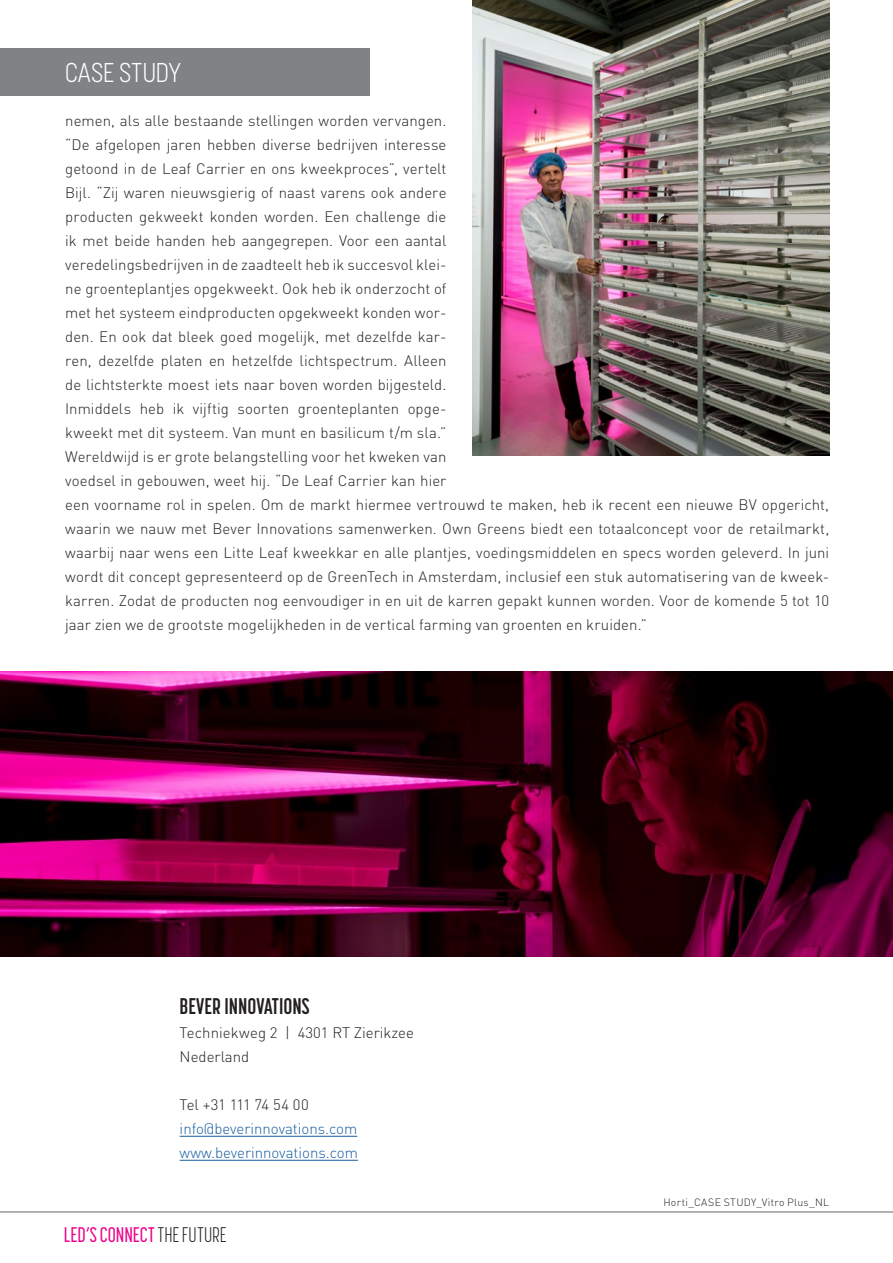
<style>
.page{position:relative;width:893px;height:1263px;background:#fff}
.page>*{position:absolute;margin:0;border:0;box-sizing:border-box;transform-origin:0 0}
.t1{font:300 27px "Korolev Condensed";color:#fff}
.t2{font:700 22.5px "Korolev Compressed";color:#231f20}
.t3{font:500 21px "Korolev Compressed";letter-spacing:-.005em;color:#ed028c}
.t4{font:300 15px/24px "DIN Pro";letter-spacing:.005em;color:#231f20}
.t5{font:300 15px/24px "DIN Pro";color:#175d9e}
.t6{font:300 15px "DIN Pro";letter-spacing:-.03em;color:#231f20}
.t7{font:300 10.5px "DIN Pro";letter-spacing:.025em;color:#231f20}
.s1{font-weight:300;color:#231f20}
</style>
<div class="page">
<div style="left:0;top:48px;width:370px;height:48px;background:#808285"></div>
<hr style="left:180px;top:1136px;width:177px;height:1px;background:#175d9e">
<hr style="left:180px;top:1160px;width:178px;height:1px;background:#175d9e">
<img style="left:0;top:672px;width:893px;height:285px">
<img style="left:472px;top:0;width:357px;height:455px">
<hr style="left:0;top:1211px;width:893px;height:1px;background:#76787b">
<h1 class="t1" style="left:65px;top:56px;width:118px">CASE STUDY</h1>
<p class="t4" style="left:65px;top:107px;width:766px">nemen, als alle bestaande stellingen worden vervangen.<br>“De afgelopen jaren hebben diverse bedrijven interesse<br>getoond in de Leaf Carrier en ons kweekproces”, vertelt<br>Bijl. “Zij waren nieuwsgierig of naast varens ook andere<br>producten gekweekt konden worden. Een challenge die<br>ik met beide handen heb aangegrepen. Voor een aantal<br>veredelingsbedrijven in de zaadteelt heb ik succesvol klei-<br>ne groenteplantjes opgekweekt. Ook heb ik onderzocht of<br>met het systeem eindproducten opgekweekt konden wor-<br>den. En ook dat bleek goed mogelijk, met dezelfde kar-<br>ren, dezelfde platen en hetzelfde lichtspectrum. Alleen<br>de lichtsterkte moest iets naar boven worden bijgesteld.<br>Inmiddels heb ik vijftig soorten groenteplanten opge-<br>kweekt met dit systeem. Van munt en basilicum t/m sla.”<br>Wereldwijd is er grote belangstelling voor het kweken van<br>voedsel in gebouwen, weet hij. “De Leaf Carrier kan hier<br>een voorname rol in spelen. Om de markt hiermee vertrouwd te maken, heb ik recent een nieuwe BV opgericht, waarin we nauw met Bever Innovations samenwerken. Own Greens biedt een totaalconcept voor de retailmarkt, waarbij naar wens een Litte Leaf kweekkar en alle plantjes, voedingsmiddelen en specs worden geleverd. In juni wordt dit concept gepresenteerd op de GreenTech in Amsterdam, inclusief een stuk automatisering van de kweek&shy;karren. Zodat de producten nog eenvoudiger in en uit de karren gepakt kunnen worden. Voor de komende 5 tot 10 jaar zien we de grootste mogelijkheden in de vertical farming van groenten en kruiden.”</p>
<h2 class="t2" style="left:180px;top:993px;width:131px">BEVER INNOVATIONS</h2>
<p class="t4" style="left:180px;top:1019px;width:236px">Techniekweg 2 | 4301 RT Zierikzee<br>Nederland</p>
<p class="t6" style="left:180px;top:1093px;width:131px">Tel +31 111 74 54 00</p>
<p class="t5" style="left:180px;top:1115px;width:180px">info@beverinnovations.com www.beverinnovations.com</p>
<h3 class="t3" style="left:64px;top:1223px;width:164px">LED’S CONNECT <span class="s1">THE FUTURE</span></h3>
<p class="t7" style="left:663px;top:1194px;width:167px">Horti_CASE STUDY_Vitro Plus_NL</p>
</div>
